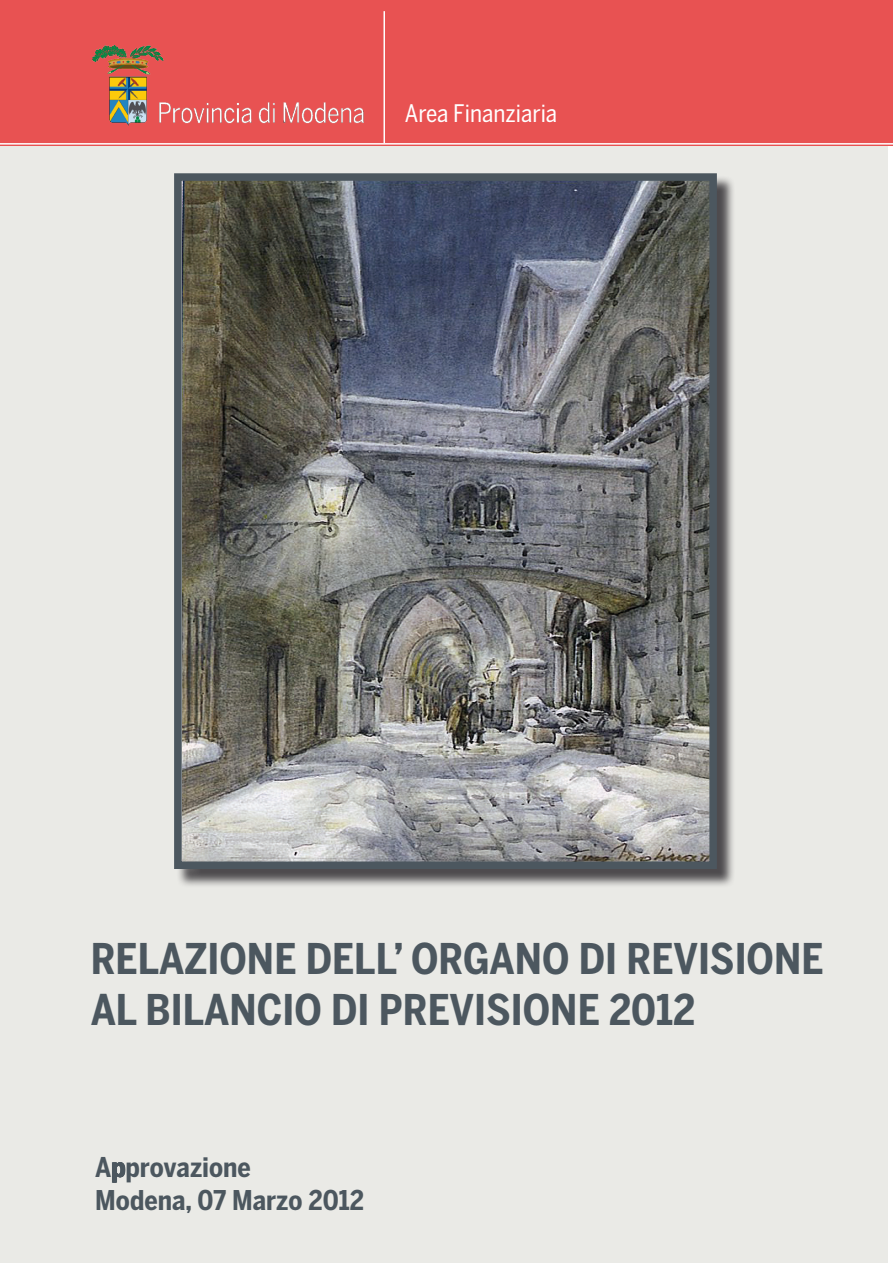
<style>
.page{position:relative;width:893px;height:1263px;background:#fff}
.page>*{position:absolute;margin:0;border:0;box-sizing:border-box;transform-origin:0 0}
.t1{font:700 42px "Benton Sans Cond";color:#4c575f}
.t2{font:700 27px "Benton Sans Cond";color:#4c575f}
.t3{font:24px "Benton Sans Cond";color:#fff}
</style>
<div class="page">
<div style="left:0;top:145px;width:893px;height:1118px;background:#eaeae6"></div>
<div style="left:0;top:0;width:893px;height:145px;background:#e85252"></div>
<div style="left:176px;top:176px;width:560px;height:712px;background:#1a171c;opacity:.75"></div>
<img style="left:183px;top:182px;width:525px;height:678px">
<div style="left:174px;top:173px;width:543px;height:696px;border:8px solid #4c575f"></div>
<img style="left:92px;top:46px;width:272px;height:79px">
<hr style="left:383px;top:11px;width:2px;height:132px;background:#fff">
<hr style="left:0;top:143px;width:893px;height:2px;background:#fff">
<p class="t3" style="left:405px;top:100px;width:154px">Area Finanziaria</p>
<p class="t1" style="left:91px;top:934px;width:734px">RELAZIONE DELL’ ORGANO DI REVISIONE</p>
<p class="t1" style="left:91px;top:985px;width:606px">AL BILANCIO DI PREVISIONE 2012</p>
<p class="t2" style="left:95px;top:1151px;width:157px">Approvazione</p>
<p class="t2" style="left:95px;top:1184px;width:270px">Modena, 07 Marzo 2012</p>
</div>
